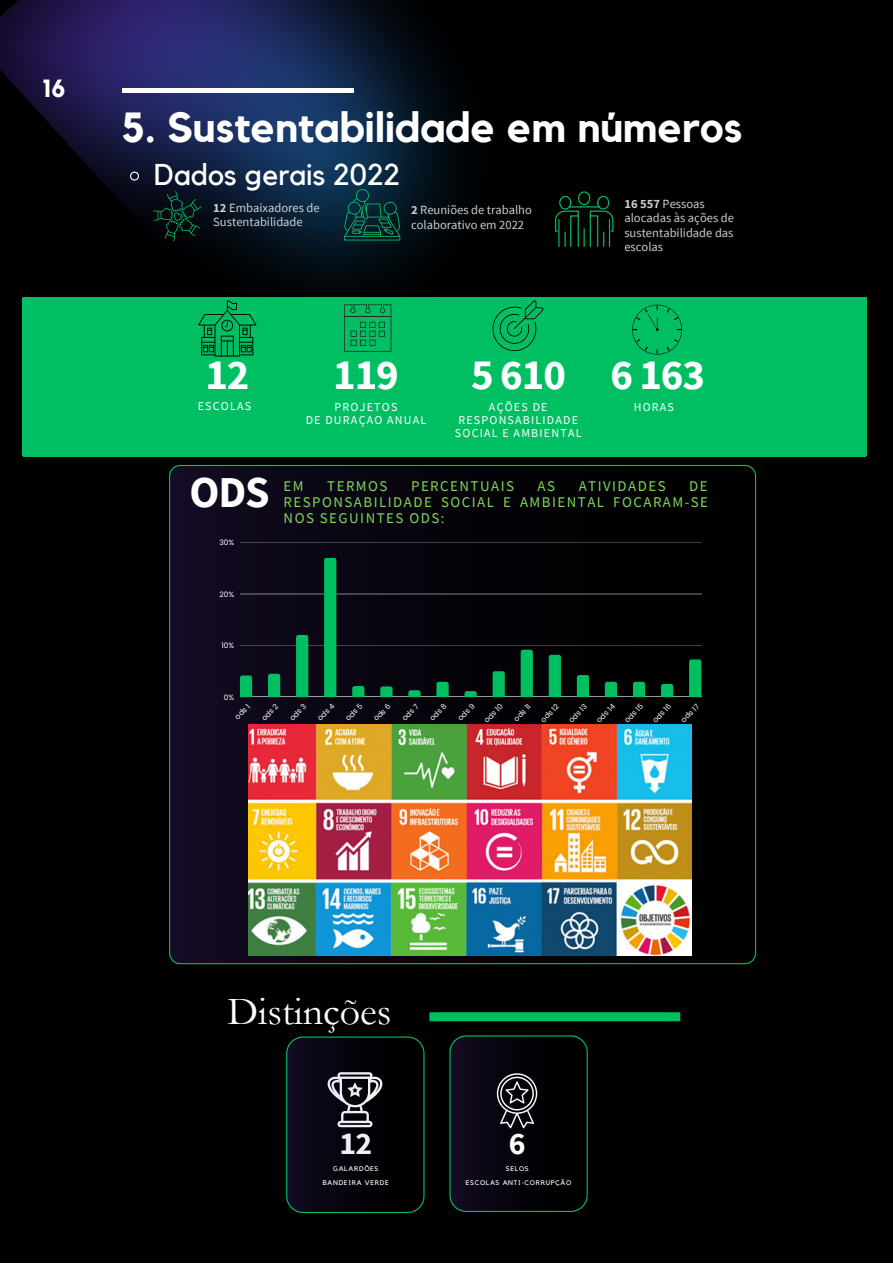
<style>
.page{position:relative;width:893px;height:1264px;background:#fff}
.page>*{position:absolute;margin:0;border:0;box-sizing:border-box;transform-origin:0 0}
.t1{font:700 43.95px "Source Sans Pro";color:#fff}
.t2{font:700 42.9px "Source Sans Pro";letter-spacing:-.025em;color:#fff}
.t3{font:700 42px "Kollektif";color:#fff}
.t4{font:39.9px "Garamond";color:#fff}
.t5{font:700 31.65px "Source Sans Pro";color:#fff}
.t6{font:30px "Kollektif";color:#fff}
.t7{font:700 24.75px "Kollektif";color:#fff}
.t8{font:14.85px/16.2px "Source Sans Pro";letter-spacing:.1em;color:#7ed957;text-align:justify}
.t9{font:12.6px/14.5px "Source Sans Pro";color:#fff}
.t10{font:12px/13px "Source Sans Pro";letter-spacing:.1em;color:#fff;text-align:center}
.t11{font:7.5px "Poppins";color:#fff}
.t12{font:6.75px "Kollektif";letter-spacing:.1em;color:#fff}
.s1{font-weight:700}
</style>
<div class="page">
<div style="left:0;top:0;width:892px;height:1262px;background:#000"></div>
<img style="left:0;top:0;width:460px;height:414px">
<div style="left:23px;top:297px;width:843px;height:159px;background:#00bf63"></div>
<svg style="left:169px;top:465px;width:587px;height:499px"></svg>
<hr style="left:240px;top:542px;width:461px;height:1px;background:#fff">
<hr style="left:240px;top:594px;width:461px;height:1px;background:#fff">
<hr style="left:240px;top:645px;width:461px;height:1px;background:#fff">
<hr style="left:240px;top:697px;width:461px;height:1px;background:#fff">
<svg style="left:240px;top:675px;width:12px;height:22px"></svg>
<svg style="left:268px;top:673px;width:12px;height:24px"></svg>
<svg style="left:296px;top:635px;width:12px;height:62px"></svg>
<svg style="left:324px;top:557px;width:12px;height:3px"></svg>
<svg style="left:352px;top:686px;width:12px;height:11px"></svg>
<svg style="left:380px;top:686px;width:12px;height:11px"></svg>
<svg style="left:408px;top:690px;width:12px;height:7px"></svg>
<svg style="left:436px;top:681px;width:12px;height:3px"></svg>
<svg style="left:464px;top:691px;width:12px;height:6px"></svg>
<svg style="left:492px;top:671px;width:12px;height:26px"></svg>
<svg style="left:520px;top:649px;width:13px;height:48px"></svg>
<svg style="left:548px;top:654px;width:13px;height:43px"></svg>
<svg style="left:576px;top:675px;width:13px;height:22px"></svg>
<svg style="left:605px;top:681px;width:12px;height:16px"></svg>
<svg style="left:633px;top:681px;width:12px;height:16px"></svg>
<svg style="left:661px;top:684px;width:12px;height:13px"></svg>
<svg style="left:689px;top:659px;width:12px;height:38px"></svg>
<div style="left:429px;top:1012px;width:251px;height:9px;background:#00bf63"></div>
<svg style="left:198px;top:300px;width:58px;height:56px;background:#009c50"></svg>
<svg style="left:344px;top:304px;width:47px;height:47px;background:#05a759"></svg>
<svg style="left:492px;top:300px;width:51px;height:51px;background:#00ab58"></svg>
<svg style="left:632px;top:304px;width:52px;height:51px;background:#00b35d"></svg>
<svg style="left:449px;top:1035px;width:138px;height:176px"></svg>
<img style="left:248px;top:725px;width:443px;height:230px">
<svg style="left:153px;top:191px;width:48px;height:50px"></svg>
<svg style="left:344px;top:189px;width:56px;height:51px;background:#053c3a"></svg>
<svg style="left:555px;top:191px;width:58px;height:56px"></svg>
<svg style="left:286px;top:1036px;width:138px;height:176px"></svg>
<div style="left:122px;top:88px;width:231px;height:5px;background:#fff"></div>
<svg style="left:129px;top:171px;width:11px;height:10px"></svg>
<p class="t7" style="left:42px;top:77px;width:25px">16</p>
<p class="t3" style="left:122px;top:108px;width:622px">5. Sustentabilidade em números</p>
<p class="t6" style="left:154px;top:160px;width:248px">Dados gerais 2022</p>
<p class="t9" style="left:213px;top:200px;width:108px"><span class="s1">12</span> Embaixadores de<br>Sustentabilidade</p>
<p class="t9" style="left:624px;top:196px;width:111px"><span class="s1">16 557</span> Pessoas alocadas às ações de sustentabilidade das escolas</p>
<p class="t9" style="left:411px;top:203px;width:122px"><span class="s1">2</span> Reuniões de trabalho colaborativo em 2022</p>
<p class="t2" style="left:205px;top:347px;width:46px">12</p>
<p class="t2" style="left:333px;top:347px;width:67px">119</p>
<p class="t2" style="left:471px;top:347px;width:96px">5 610</p>
<p class="t2" style="left:610px;top:347px;width:96px">6 163</p>
<p class="t10" style="left:198px;top:399px;width:55px">ESCOLAS</p>
<p class="t10" style="left:334px;top:400px;width:64px">PROJETOS</p>
<p class="t10" style="left:306px;top:413px;width:122px">DE DURAÇAO ANUAL</p>
<p class="t10" style="left:455px;top:400px;width:128px">AÇÕES DE<br>RESPONSABILIDADE<br>SOCIAL E AMBIENTAL</p>
<p class="t10" style="left:633px;top:400px;width:42px">HORAS</p>
<p class="t1" style="left:189px;top:463px;width:82px">ODS</p>
<p class="t8" style="left:283px;top:477px;width:22px">EM</p>
<p class="t8" style="left:327px;top:477px;width:62px">TERMOS</p>
<p class="t8" style="left:411px;top:477px;width:104px">PERCENTUAIS</p>
<p class="t8" style="left:537px;top:477px;width:19px">AS</p>
<p class="t8" style="left:578px;top:477px;width:88px">ATIVIDADES</p>
<p class="t8" style="left:283px;top:477px;width:426px;text-indent:405px">DE RESPONSABILIDADE SOCIAL E AMBIENTAL FOCARAM-SE NOS SEGUINTES ODS:</p>
<p class="t11" style="left:219px;top:537px;width:16px">30%</p>
<p class="t11" style="left:219px;top:588px;width:16px">20%</p>
<p class="t11" style="left:221px;top:640px;width:14px">10%</p>
<p class="t11" style="left:224px;top:691px;width:12px">0%</p>
<p class="t11" style="left:232px;top:714px;width:20px;rotate:-45deg">ods 1</p>
<p class="t11" style="left:259px;top:715px;width:22px;rotate:-45deg">ods 2</p>
<p class="t11" style="left:287px;top:715px;width:22px;rotate:-45deg">ods 3</p>
<p class="t11" style="left:315px;top:716px;width:22px;rotate:-45deg">ods 4</p>
<p class="t11" style="left:343px;top:716px;width:22px;rotate:-45deg">ods 5</p>
<p class="t11" style="left:371px;top:716px;width:22px;rotate:-45deg">ods 6</p>
<p class="t11" style="left:399px;top:715px;width:21px;rotate:-45deg">ods 7</p>
<p class="t11" style="left:427px;top:716px;width:22px;rotate:-45deg">ods 8</p>
<p class="t11" style="left:455px;top:716px;width:22px;rotate:-45deg">ods 9</p>
<p class="t11" style="left:481px;top:717px;width:24px;rotate:-45deg">ods 10</p>
<p class="t11" style="left:511px;top:716px;width:20px;rotate:-45deg">ods 1</p>
<p class="t11" style="left:538px;top:717px;width:24px;rotate:-45deg">ods 12</p>
<p class="t11" style="left:566px;top:717px;width:24px;rotate:-45deg">ods 13</p>
<p class="t11" style="left:594px;top:717px;width:24px;rotate:-45deg">ods 14</p>
<p class="t11" style="left:622px;top:717px;width:24px;rotate:-45deg">ods 15</p>
<p class="t11" style="left:650px;top:717px;width:24px;rotate:-45deg">ods 16</p>
<p class="t11" style="left:678px;top:717px;width:24px;rotate:-45deg">ods 17</p>
<p class="t4" style="left:227px;top:989px;width:165px">Distinções</p>
<p class="t5" style="left:339px;top:1122px;width:34px">12</p>
<p class="t5" style="left:509px;top:1122px;width:18px">6</p>
<p class="t12" style="left:506px;top:1165px;width:24px">SELOS</p>
<p class="t12" style="left:466px;top:1179px;width:107px">ESCOLAS ANTI-CORRUPÇÃO</p>
<p class="t12" style="left:333px;top:1165px;width:47px">GALARDÕES</p>
<p class="t12" style="left:323px;top:1179px;width:67px">BANDEIRA VERDE</p>
</div>
